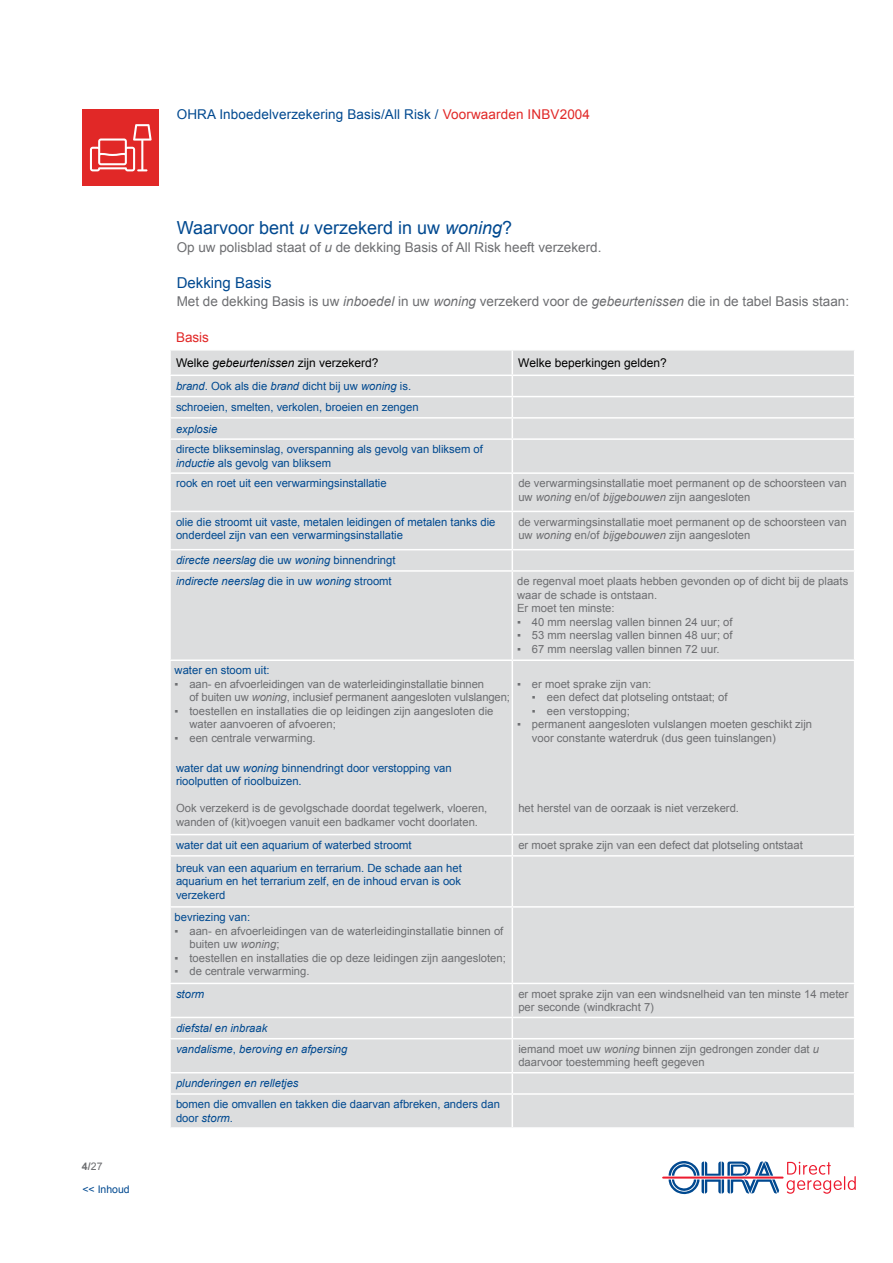
<style>
.page{position:relative;width:893px;height:1263px;background:#fff}
.page>*{position:absolute;margin:0;border:0;box-sizing:border-box;transform-origin:0 0}
.t1{font:18px "Arial";color:#004990}
.t2{font:15px "Arial";color:#004990}
.t3{font:13.5px "Arial";color:#6d6e71}
.t4{font:13.5px "Arial";letter-spacing:.01em;color:#004990}
.t5{font:13.5px "Arial";color:#e12827}
.t6{font:12px "Arial";color:#000}
.t7{font:11.25px/13.5px "Arial";color:#6d6e71}
.t8{font:11.25px/13.5px "Arial";color:#004990}
.t9{font:italic 11.25px/20.7px "Arial";color:#004990}
.t10{font:10.5px/22.5px "Arial";color:#004990}
.s1{font-weight:700;color:#6d6e71}
.s2{color:#6d6e71}
.s3{color:#e12827}
.s4{font-style:italic}
.s5{font-style:normal}
</style>
<div class="page">
<div style="left:82px;top:110px;width:77px;height:76px;background:#e12827"></div>
<svg style="left:90px;top:124px;width:62px;height:47px"></svg>
<div style="left:171px;top:440px;width:683px;height:687px;background:#dcddde"></div>
<svg style="left:170px;top:350px;width:684px;height:88px;background:#dedfe0"></svg>
<hr style="left:512px;top:440px;width:1px;height:32px;background:#fff">
<hr style="left:169px;top:472px;width:343px;height:2px;background:#fff">
<hr style="left:512px;top:472px;width:343px;height:2px;background:#fff">
<hr style="left:512px;top:474px;width:1px;height:37px;background:#fff">
<hr style="left:169px;top:511px;width:343px;height:1px;background:#fff">
<hr style="left:512px;top:511px;width:343px;height:1px;background:#fff">
<hr style="left:512px;top:512px;width:1px;height:37px;background:#fff">
<hr style="left:169px;top:549px;width:343px;height:1px;background:#fff">
<hr style="left:512px;top:549px;width:343px;height:1px;background:#fff">
<svg style="left:512px;top:550px;width:1px;height:20px"></svg>
<hr style="left:169px;top:570px;width:343px;height:2px;background:#fff">
<hr style="left:512px;top:570px;width:343px;height:2px;background:#fff">
<hr style="left:512px;top:572px;width:1px;height:87px;background:#fff">
<hr style="left:169px;top:659px;width:343px;height:2px;background:#fff">
<hr style="left:512px;top:659px;width:343px;height:2px;background:#fff">
<hr style="left:512px;top:661px;width:1px;height:173px;background:#fff">
<hr style="left:169px;top:834px;width:343px;height:1px;background:#fff">
<hr style="left:512px;top:834px;width:343px;height:1px;background:#fff">
<svg style="left:512px;top:835px;width:1px;height:20px"></svg>
<hr style="left:169px;top:855px;width:343px;height:2px;background:#fff">
<hr style="left:512px;top:855px;width:343px;height:2px;background:#fff">
<hr style="left:512px;top:857px;width:1px;height:49px;background:#fff">
<hr style="left:169px;top:906px;width:343px;height:2px;background:#fff">
<hr style="left:512px;top:906px;width:343px;height:2px;background:#fff">
<hr style="left:512px;top:908px;width:1px;height:75px;background:#fff">
<hr style="left:169px;top:983px;width:343px;height:1px;background:#fff">
<hr style="left:512px;top:983px;width:343px;height:1px;background:#fff">
<hr style="left:512px;top:984px;width:1px;height:33px;background:#fff">
<hr style="left:169px;top:1017px;width:343px;height:1px;background:#fff">
<hr style="left:512px;top:1017px;width:343px;height:1px;background:#fff">
<svg style="left:512px;top:1018px;width:1px;height:20px"></svg>
<hr style="left:169px;top:1038px;width:343px;height:1px;background:#fff">
<hr style="left:512px;top:1038px;width:343px;height:1px;background:#fff">
<hr style="left:512px;top:1039px;width:1px;height:33px;background:#fff">
<hr style="left:169px;top:1072px;width:343px;height:1px;background:#fff">
<hr style="left:512px;top:1072px;width:343px;height:1px;background:#fff">
<svg style="left:512px;top:1073px;width:1px;height:20px"></svg>
<hr style="left:169px;top:1093px;width:343px;height:2px;background:#fff">
<hr style="left:512px;top:1093px;width:343px;height:2px;background:#fff">
<hr style="left:512px;top:1095px;width:1px;height:32px;background:#fff">
<hr style="left:662px;top:1176px;width:121px;height:2px;background:#ed1b2f">
<svg style="left:669px;top:1161px;width:110px;height:33px"></svg>
<svg style="left:787px;top:1162px;width:69px;height:32px"></svg>
<p class="t10" style="left:82px;top:1155px;width:49px"><span class="s1">4/</span><span class="s2">27<br></span>&lt;&lt; Inhoud</p>
<p class="t4" style="left:177px;top:106px;width:415px">OHRA Inboedelverzekering Basis/All Risk / <span class="s3">Voorwaarden INBV2004</span></p>
<h1 class="t1" style="left:177px;top:216px;width:337px">Waarvoor bent <span class="s4">u</span> verzekerd in uw <span class="s4">woning</span>?</h1>
<p class="t3" style="left:177px;top:238px;width:426px">Op uw polisblad staat of <span class="s4">u</span> de dekking Basis of All Risk heeft verzekerd.</p>
<h2 class="t2" style="left:177px;top:273px;width:97px">Dekking Basis</h2>
<p class="t3" style="left:177px;top:292px;width:674px">Met de dekking Basis is uw <span class="s4">inboedel</span> in uw <span class="s4">woning</span> verzekerd voor de <span class="s4">gebeurtenissen</span> die in de tabel Basis staan:</p>
<p class="t5" style="left:176px;top:328px;width:35px">Basis</p>
<p class="t6" style="left:176px;top:355px;width:204px">Welke <span class="s4">gebeurtenissen</span> zijn verzekerd?</p>
<p class="t6" style="left:518px;top:355px;width:150px">Welke beperkingen gelden?</p>
<p class="t8" style="left:176px;top:376px;width:244px;line-height:21.3px"><span class="s4">brand</span>. Ook als die <span class="s4">brand</span> dicht bij uw <span class="s4">woning</span> is. schroeien, smelten, verkolen, broeien en zengen</p>
<p class="t9" style="left:176px;top:418px;width:43px">explosie</p>
<p class="t8" style="left:176px;top:443px;width:308px">directe blikseminslag, overspanning als gevolg van bliksem of <span class="s4">inductie</span> als gevolg van bliksem</p>
<p class="t8" style="left:176px;top:477px;width:212px">rook en roet uit een verwarmingsinstallatie</p>
<p class="t7" style="left:518px;top:477px;width:330px">de verwarmingsinstallatie moet permanent op de schoorsteen van uw <span class="s4">woning</span> en/of <span class="s4">bijgebouwen</span> zijn aangesloten</p>
<p class="t8" style="left:176px;top:515px;width:321px">olie die stroomt uit vaste, metalen leidingen of metalen tanks die onderdeel zijn van een verwarmingsinstallatie</p>
<p class="t7" style="left:518px;top:515px;width:330px">de verwarmingsinstallatie moet permanent op de schoorsteen van uw <span class="s4">woning</span> en/of <span class="s4">bijgebouwen</span> zijn aangesloten</p>
<p class="t9" style="left:176px;top:550px;width:221px">directe neerslag <span class="s5">die uw</span> woning <span class="s5">binnendringt </span>indirecte neerslag <span class="s5">die in uw</span> woning <span class="s5">stroomt</span></p>
<p class="t7" style="left:517px;top:575px;width:333px">de regenval moet plaats hebben gevonden op of dicht bij de plaats waar de schade is ontstaan.<br>Er moet ten minste:</p>
<p class="t7" style="left:517px;top:615px;width:217px">▪ 40 mm neerslag vallen binnen 24 uur; of</p>
<p class="t7" style="left:517px;top:629px;width:217px">▪ 53 mm neerslag vallen binnen 48 uur; of</p>
<p class="t7" style="left:517px;top:642px;width:204px">▪ 67 mm neerslag vallen binnen 72 uur.</p>
<p class="t8" style="left:175px;top:663px;width:97px">water en stoom uit:</p>
<p class="t7" style="left:189px;top:677px;width:322px;text-indent:-15px">▪ aan- en afvoerleidingen van de waterleidinginstallatie binnen<br>of buiten uw <span class="s4">woning</span>, inclusief permanent aangesloten vulslangen;</p>
<p class="t7" style="left:189px;top:704px;width:305px;text-indent:-15px">▪ toestellen en installaties die op leidingen zijn aangesloten die water aanvoeren of afvoeren;</p>
<p class="t7" style="left:175px;top:731px;width:143px">▪ een centrale verwarming.</p>
<p class="t7" style="left:517px;top:677px;width:136px">▪ er moet sprake zijn van:</p>
<p class="t7" style="left:532px;top:690px;width:197px">▪ een defect dat plotseling ontstaat; of</p>
<p class="t7" style="left:532px;top:704px;width:100px">▪ een verstopping;</p>
<p class="t7" style="left:532px;top:717px;width:282px;text-indent:-15px">▪ permanent aangesloten vulslangen moeten geschikt zijn voor constante waterdruk (dus geen tuinslangen)</p>
<p class="t8" style="left:176px;top:761px;width:277px">water dat uw <span class="s4">woning</span> binnendringt door verstopping van rioolputten of rioolbuizen.</p>
<p class="t7" style="left:176px;top:802px;width:313px">Ook verzekerd is de gevolgschade doordat tegelwerk, vloeren, wanden of (kit)voegen vanuit een badkamer vocht doorlaten.</p>
<p class="t7" style="left:518px;top:802px;width:222px">het herstel van de oorzaak is niet verzekerd.</p>
<p class="t8" style="left:176px;top:839px;width:237px">water dat uit een aquarium of waterbed stroomt</p>
<p class="t7" style="left:518px;top:839px;width:286px">er moet sprake zijn van een defect dat plotseling ontstaat</p>
<p class="t8" style="left:176px;top:861px;width:287px;text-align:justify">breuk van een aquarium en terrarium. De schade aan het aquarium en het terrarium zelf, en de inhoud ervan is ook verzekerd</p>
<p class="t8" style="left:175px;top:911px;width:77px">bevriezing van:</p>
<p class="t7" style="left:189px;top:924px;width:315px;text-indent:-15px">▪ aan- en afvoerleidingen van de waterleidinginstallatie binnen of buiten uw <span class="s4">woning</span>;</p>
<p class="t7" style="left:175px;top:951px;width:333px">▪ toestellen en installaties die op deze leidingen zijn aangesloten;</p>
<p class="t7" style="left:175px;top:965px;width:136px">▪ de centrale verwarming.</p>
<p class="t9" style="left:176px;top:983px;width:30px">storm</p>
<p class="t7" style="left:518px;top:987px;width:332px">er moet sprake zijn van een windsnelheid van ten minste 14 meter per seconde (windkracht 7)</p>
<p class="t9" style="left:176px;top:1018px;width:173px">diefstal en inbraak<br>vandalisme<span class="s5">,</span> beroving en afpersing</p>
<p class="t7" style="left:518px;top:1042px;width:302px">iemand moet uw <span class="s4">woning</span> binnen zijn gedrongen zonder dat <span class="s4">u </span>daarvoor toestemming heeft gegeven</p>
<p class="t9" style="left:176px;top:1073px;width:124px">plunderingen en relletjes</p>
<p class="t8" style="left:176px;top:1098px;width:325px">bomen die omvallen en takken die daarvan afbreken, anders dan door <span class="s4">storm</span>.</p>
</div>
